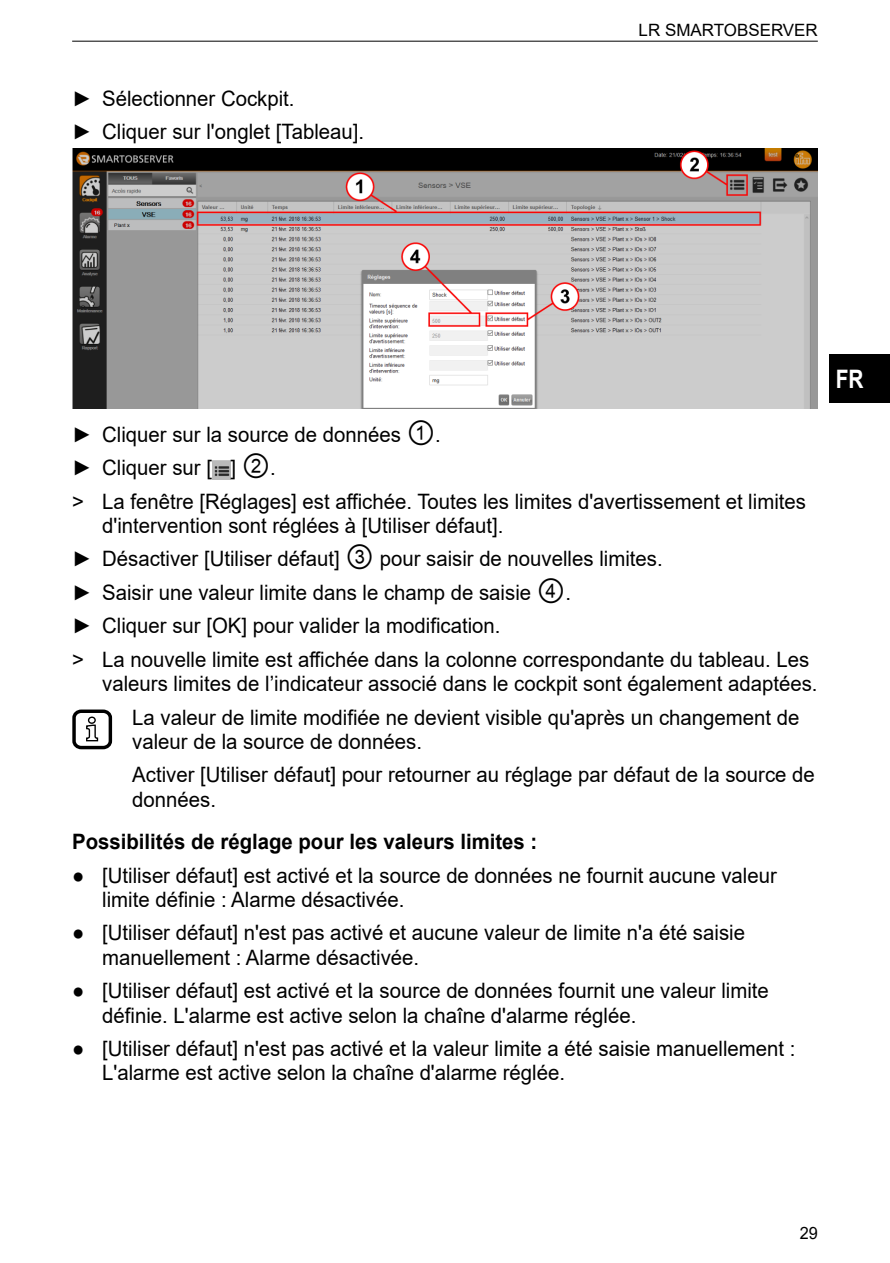
<style>
.page{position:relative;width:890px;height:1263px;background:#fff}
.page>*{position:absolute;margin:0;border:0;box-sizing:border-box;transform-origin:0 0}
.t1{font:700 25.5px "Arial";color:#fff;scale:.82 1}
.t2{font:21.15px/33.5px "Arial";color:#000;scale:.96 1}
.t3{font:700 21.15px "Arial";color:#000;scale:.96 1}
.t4{font:16.95px "Arial";color:#000}
.t5{font:16.95px "Arial";color:#000;scale:.96 1}
.s1{font-family:"Arial Unicode MS";font-size:29.7px}
</style>
<div class="page">
<div style="left:830px;top:355px;width:60px;height:48px;background:#000"></div>
<hr style="left:72px;top:41px;width:746px;height:1px;background:#000">
<img style="left:72px;top:148px;width:746px;height:260px">
<img style="left:212px;top:461px;width:18px;height:19px">
<div style="left:72px;top:709px;width:40px;height:40px;border:3px solid #000;border-radius:7px"></div>
<svg style="left:86px;top:716px;width:13px;height:26px"></svg>
<p class="t2" style="left:72px;top:81px;width:302px">► Sélectionner Cockpit.<br>► Cliquer sur l'onglet [Tableau].</p>
<p class="t4" style="left:639px;top:19px;width:181px">LR SMARTOBSERVER</p>
<p class="t2" style="left:72px;top:417px;width:766px">► Cliquer sur la source de données <span class="s1">①</span>.<br>► Cliquer sur [ ] <span class="s1">②</span>.<br>&gt; La fenêtre [Réglages] est affichée. Toutes les limites d'avertissement et limites</p>
<p class="t2" style="left:72px;top:509px;width:769px;text-indent:30px">d'intervention sont réglées à [Utiliser défaut].<br>► Désactiver [Utiliser défaut] <span class="s1">③</span> pour saisir de nouvelles limites.<br>► Saisir une valeur limite dans le champ de saisie <span class="s1">④</span>.<br>► Cliquer sur [OK] pour valider la modification.<br>&gt; La nouvelle limite est affichée dans la colonne correspondante du tableau. Les</p>
<p class="t2" style="left:132px;top:667px;width:712px;text-indent:-30px">valeurs limites de l’indicateur associé dans le cockpit sont également adaptées.<br>La valeur de limite modifiée ne devient visible qu'après un changement de</p>
<p class="t2" style="left:132px;top:725px;width:713px">valeur de la source de données.<br>Activer [Utiliser défaut] pour retourner au réglage par défaut de la source de</p>
<p class="t2" style="left:132px;top:782px;width:85px">données.</p>
<p class="t3" style="left:72px;top:827px;width:486px">Possibilités de réglage pour les valeurs limites :</p>
<p class="t2" style="left:102px;top:863px;width:704px;line-height:24.5px;text-indent:-30px">● [Utiliser défaut] est activé et la source de données ne fournit aucune valeur limite définie : Alarme désactivée.</p>
<p class="t2" style="left:102px;top:921px;width:671px;line-height:24.5px;text-indent:-30px">● [Utiliser défaut] n'est pas activé et aucune valeur de limite n'a été saisie manuellement : Alarme désactivée.</p>
<p class="t2" style="left:102px;top:978px;width:696px;line-height:24.5px;text-indent:-30px">● [Utiliser défaut] est activé et la source de données fournit une valeur limite définie. L'alarme est active selon la chaîne d'alarme réglée.</p>
<p class="t2" style="left:102px;top:1036px;width:724px;line-height:24.5px;text-indent:-30px">● [Utiliser défaut] n'est pas activé et la valeur limite a été saisie manuellement :<br>L'alarme est active selon la chaîne d'alarme réglée.</p>
<p class="t1" style="left:836px;top:361px;width:35px">FR</p>
<p class="t5" style="left:800px;top:1221px;width:20px">29</p>
</div>
